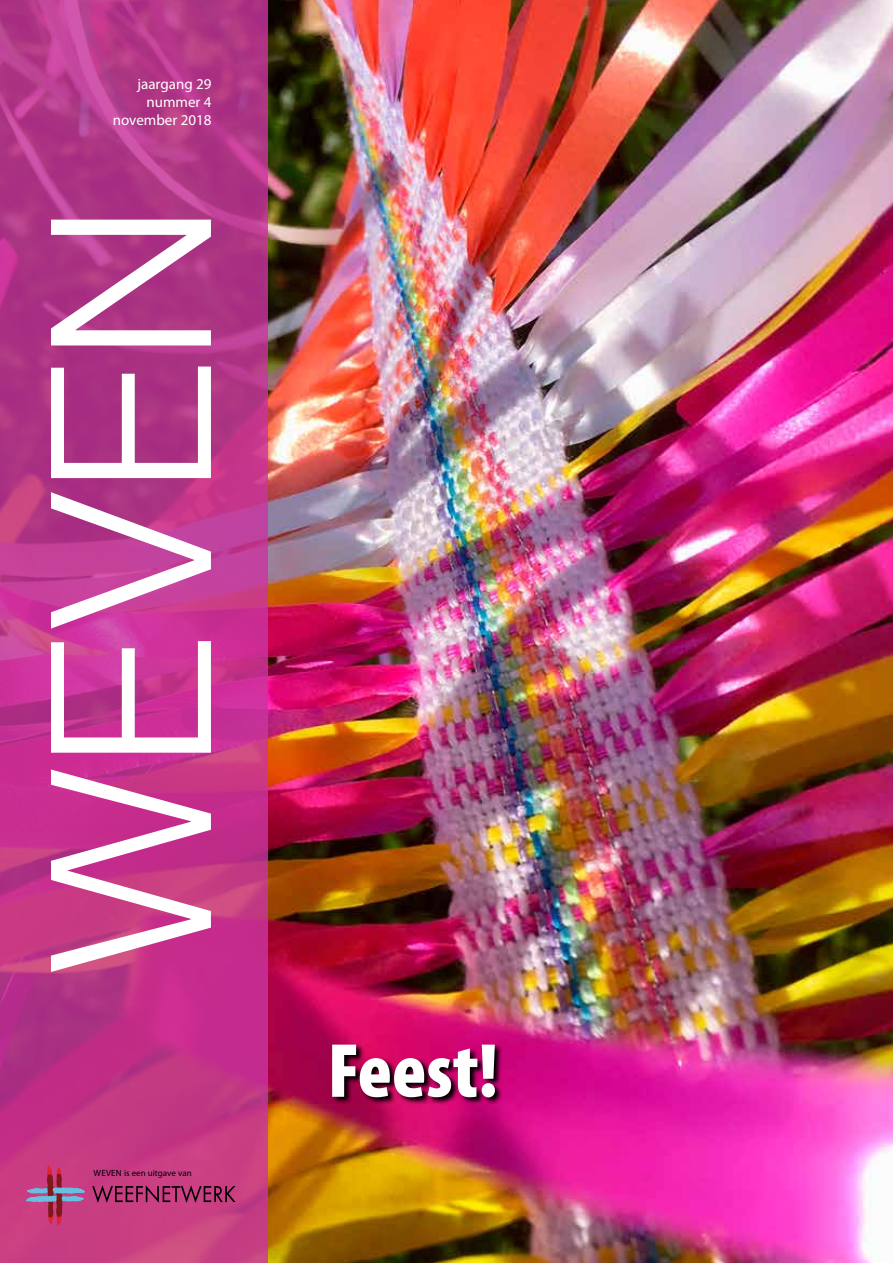
<style>
.page{position:relative;width:893px;height:1263px;background:#fff}
.page>*{position:absolute;margin:0;border:0;box-sizing:border-box;transform-origin:0 0}
.t1{font:300 223.95px "Helvetica Neue LT Std";color:#fff}
.t2{font:900 condensed 77.4px "Myriad Pro";color:#fff}
.t3{font:15px/18px "Myriad Pro";color:#fff;text-align:right}
.t4{font:9px "Myriad Pro";color:#000}
</style>
<div class="page">
<img style="left:268px;top:0;width:625px;height:1263px">
<svg style="left:0;top:0;width:268px;height:1263px;background:#bc3689"></svg>
<svg style="left:332px;top:1043px;width:171px;height:63px;background:#76023b"></svg>
<svg style="left:25px;top:1166px;width:61px;height:60px;background:#b44a81"></svg>
<svg style="left:92px;top:1185px;width:144px;height:18px;background:#932d5f"></svg>
<p class="t3" style="left:113px;top:75px;width:100px">jaargang 29 nummer 4 november 2018</p>
<h1 class="t1" style="left:-6px;top:972px;width:770px;rotate:-90deg">WEVEN</h1>
<p class="t4" style="left:94px;top:1168px;width:100px">WEVEN is een uitgave van</p>
<h2 class="t2" style="left:328px;top:1021px;width:172px">Feest!</h2>
</div>
